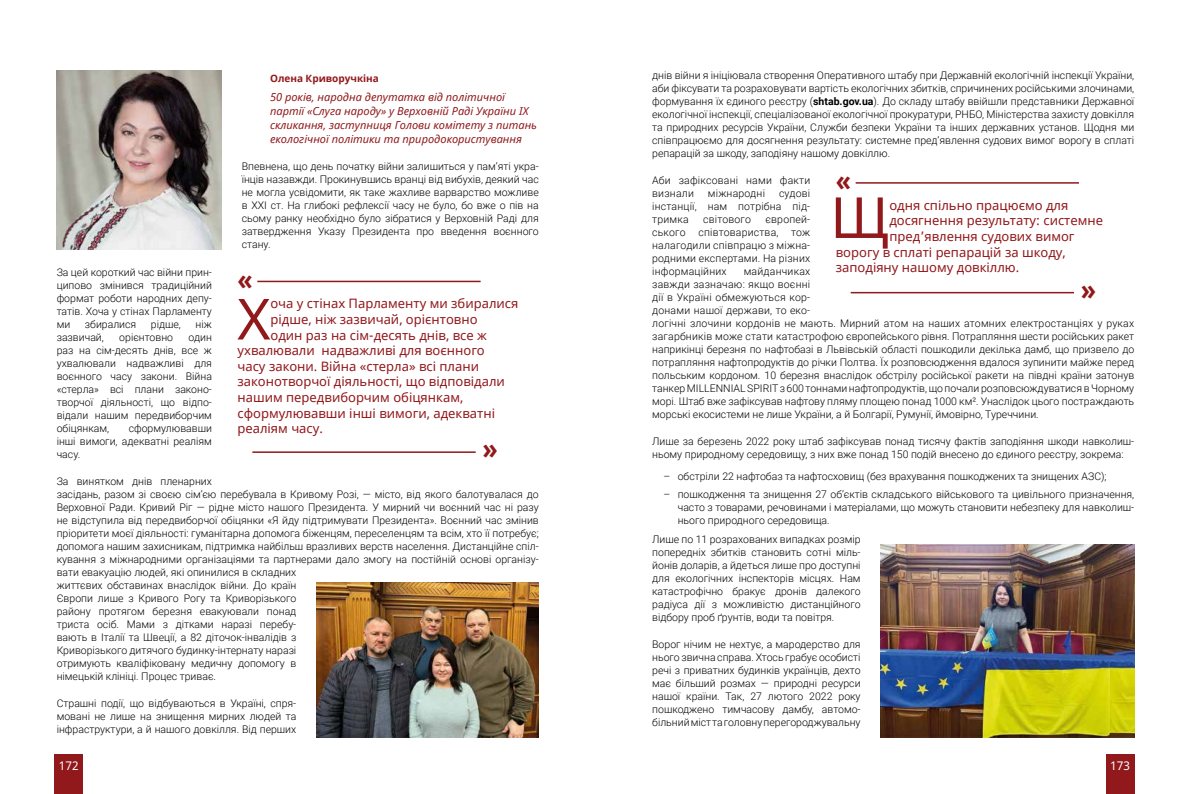
<style>
.page{position:relative;width:1191px;height:794px;background:#fff}
.page>*{position:absolute;margin:0;border:0;box-sizing:border-box;transform-origin:0 0}
.t1{font:56.7px "Noto Sans";color:#91181b}
.t2{font:700 28px "Futuris C";color:#91181b}
.t3{font:13px "Noto Sans";color:#91181b}
.t4{font:12px "Noto Sans";color:#fff}
.t5{font:italic 11px/14px "Noto Sans";color:#91181b}
.t6{font:300 10.5px/13px "Roboto";color:#000;text-align:justify}
.t7{font:300 10.5px/13px "Roboto";letter-spacing:.02em;color:#000}
.t8{font:700 10px "Noto Sans";color:#91181b}
.s1{font-weight:700}
</style>
<div class="page">
<div style="left:55px;top:754px;width:28px;height:40px;background:#91181b"></div>
<div style="left:1106px;top:754px;width:28px;height:40px;background:#91181b"></div>
<img style="left:57px;top:71px;width:165px;height:178px">
<img style="left:316px;top:583px;width:223px;height:154px">
<hr style="left:257px;top:281px;width:223px;height:1px;background:#91181b">
<hr style="left:252px;top:451px;width:224px;height:2px;background:#91181b">
<hr style="left:855px;top:182px;width:224px;height:2px;background:#91181b">
<hr style="left:850px;top:292px;width:224px;height:1px;background:#91181b">
<img style="left:880px;top:544px;width:254px;height:193px">
<p class="t8" style="left:270px;top:71px;width:110px">Олена Криворучкіна</p>
<p class="t5" style="left:270px;top:90px;width:268px">50 років, народна депутатка від політичної партії «Слуга народу» у Верховній Раді України ІХ скликання, заступниця Голови комітету з питань екологічної політики та природокористування</p>
<p class="t6" style="left:242px;top:160px;width:298px">Впевнена, що день початку війни залишиться у пам’яті укра&shy;їнців назавжди. Прокинувшись вранці від вибухів, деякий час не могла усвідомити, як таке жахливе варварство можливе в ХХІ ст. На глибокі рефлексії часу не було, бо вже о пів на сьому ранку необхідно було зібратися у Верховній Раді для затвердження Указу Президента про введення воєнного стану.</p>
<p class="t6" style="left:57px;top:265px;width:157px">За цей короткий час війни прин&shy;ципово змінився традиційний формат роботи народних депу&shy;татів. Хоча у стінах Парламенту ми</p>
<h2 class="t2" style="left:237px;top:263px;width:17px">«</h2>
<h1 class="t1" style="left:237px;top:280px;width:35px">Х</h1>
<p class="t3" style="left:270px;top:295px;width:249px">оча у стінах Парламенту ми збиралися</p>
<p class="t3" style="left:270px;top:310px;width:208px">рідше, ніж зазвичай, орієнтовно</p>
<p class="t3" style="left:270px;top:326px;width:218px">один раз на сім-десять днів, все ж</p>
<p class="t3" style="left:237px;top:341px;width:249px">ухвалювали надважливі для воєнного</p>
<p class="t3" style="left:237px;top:357px;width:243px">часу закони. Війна «стерла» всі плани</p>
<p class="t3" style="left:237px;top:373px;width:269px">законотворчої діяльності, що відповідали</p>
<p class="t3" style="left:237px;top:388px;width:227px">нашим передвиборчим обіцянкам,</p>
<p class="t3" style="left:237px;top:404px;width:259px">сформулювавши інші вимоги, адекватні</p>
<p class="t3" style="left:237px;top:419px;width:87px">реаліям часу.</p>
<p class="t6" style="left:85px;top:317px;width:53px">збиралися</p>
<p class="t6" style="left:151px;top:317px;width:31px">рідше,</p>
<p class="t6" style="left:196px;top:317px;width:18px">ніж</p>
<p class="t6" style="left:57px;top:330px;width:49px">зазвичай,</p>
<p class="t6" style="left:119px;top:330px;width:55px">орієнтовно</p>
<p class="t6" style="left:57px;top:330px;width:157px;text-indent:132px">один раз на сім-десять днів, все ж ухвалювали надважливі для воєнного часу закони. Війна «стерла» всі плани законо&shy;творчої діяльності, що відпо&shy;відали нашим передвиборчим обіцянкам,</p>
<p class="t6" style="left:57px;top:421px;width:157px;text-indent:72px">сформулювавши інші вимоги, адекватні реаліям часу.</p>
<p class="t6" style="left:57px;top:474px;width:483px;text-align:left">За винятком днів пленарних<br>засідань, разом зі своєю сім’єю перебувала в Кривому Розі, — місто, від якого балотувалася до Верховної Ради. Кривий Ріг — рідне місто нашого Президента. У мирний чи воєнний час ні разу не відступила від передвиборчої обіцянки «Я йду підтримувати Президента». Воєнний час змінив пріоритети моєї діяльності: гуманітарна допомога біженцям, переселенцям та всім, хто її потребує; допомога нашим захисникам, підтримка найбільш вразливих верств населення. Дистанційне спіл&shy;кування з міжнародними організаціями та партнерами дало змогу на постійній основі організу&shy;вати евакуацію людей, які опинилися в складних<br>життєвих обставинах внаслідок війни. До країн<br>Європи лише з Кривого Рогу та Криворізького<br>району протягом березня евакуювали понад<br>триста осіб. Мами з дітками наразі перебу-<br>вають в Італії та Швеції, а 82 діточок-інвалідів з<br>Криворізького дитячого будинку-інтернату наразі<br>отримують кваліфіковану медичну допомогу в<br>німецькій клініці. Процес триває.</p>
<p class="t6" style="left:57px;top:696px;width:241px">Страшні події, що відбуваються в Україні, спря&shy;мовані не лише на знищення мирних людей та інфраструктури, а й нашого довкілля. Від перших</p>
<h2 class="t2" style="left:497px;top:469px;width:17px;rotate:-180deg">«</h2>
<p class="t6" style="left:652px;top:68px;width:483px">днів війни я ініціювала створення Оперативного штабу при Державній екологічній інспекції України, аби фіксувати та розраховувати вартість екологічних збитків, спричинених російськими злочинами, формування їх єдиного реєстру (<span class="s1">shtab.gov.ua</span>). До складу штабу ввійшли представники Державної екологічної інспекції, спеціалізованої екологічної прокуратури, РНБО, Міністерства захисту довкілля та природних ресурсів України, Служби безпеки України та інших державних установ. Щодня ми співпрацюємо для досягнення результату: системне пред’явлення судових вимог ворогу в сплаті репарацій за шкоду, заподіяну нашому довкіллю.</p>
<p class="t7" style="left:652px;top:173px;width:160px">Аби зафіксовані нами факти визнали</p>
<h2 class="t2" style="left:836px;top:165px;width:17px">«</h2>
<p class="t6" style="left:652px;top:186px;width:160px;text-indent:127px">судові інстанції, нам потрібна під&shy;тримка</p>
<p class="t7" style="left:708px;top:186px;width:59px">міжнародні</p>
<h1 class="t1" style="left:830px;top:178px;width:61px">Щ</h1>
<p class="t3" style="left:889px;top:196px;width:181px">одня спільно працюємо для</p>
<p class="t7" style="left:703px;top:212px;width:49px">світового</p>
<p class="t6" style="left:652px;top:212px;width:160px;text-indent:113px">європей&shy;ського співтовариства, тож налагодили співпрацю з міжна&shy;родними експертами. На різних інформаційних</p>
<p class="t3" style="left:889px;top:212px;width:215px">досягнення результату: системне</p>
<p class="t3" style="left:889px;top:227px;width:187px">пред’явлення судових вимог</p>
<p class="t3" style="left:836px;top:243px;width:231px">ворогу в сплаті репарацій за шкоду,</p>
<p class="t3" style="left:836px;top:258px;width:185px">заподіяну нашому довкіллю.</p>
<p class="t6" style="left:652px;top:264px;width:483px;text-align:left;text-indent:92px">майданчиках<br>завжди зазначаю: якщо воєнні<br>дії в Україні обмежуються кор-<br>донами нашої держави, то еко-<br>логічні злочини кордонів не мають. Мирний атом на наших атомних електростанціях у руках загарбників може стати катастрофою європейського рівня. Потрапляння шести російських ракет наприкінці березня по нафтобазі в Львівській області пошкодили декілька дамб, що призвело до потрапляння нафтопродуктів до річки Полтва. Їх розповсюдження вдалося зупинити майже перед польським кордоном. 10 березня внаслідок обстрілу російської ракети на півдні країни затонув танкер MILLENNIAL SPIRIT з 600 тоннами нафтопродуктів, що почали розповсюждуватися в Чорному морі. Штаб вже зафіксував нафтову пляму площею понад 1000 км². Унаслідок цього постраждають морські екосистеми не лише України, а й Болгарії, Румунії, ймовірно, Туреччини.</p>
<p class="t6" style="left:652px;top:434px;width:483px">Лише за березень 2022 року штаб зафіксував понад тисячу фактів заподіяння шкоди навколиш&shy;ньому природному середовищу, з них вже понад 150 подій внесено до єдиного реєстру, зокрема:</p>
<p class="t6" style="left:663px;top:469px;width:444px">– обстріли 22 нафтобаз та нафтосховищ (без врахування пошкоджених та знищених АЗС);</p>
<p class="t6" style="left:677px;top:488px;width:458px;text-indent:-14px">– пошкодження та знищення 27 об’єктів складського військового та цивільного призначення, часто з товарами, речовинами і матеріалами, що можуть становити небезпеку для навколиш&shy;нього природного середовища.</p>
<p class="t6" style="left:652px;top:532px;width:210px">Лише по 11 розрахованих випадках розмір попередніх збитків становить сотні міль&shy;йонів доларів, а йдеться лише про доступні для екологічних інспекторів місцях. Нам катастрофічно бракує дронів далекого радіуса дії з можливістю дистанційного відбору проб ґрунтів, води та повітря.</p>
<p class="t6" style="left:652px;top:637px;width:210px">Ворог нічим не нехтує, а мародерство для нього звична справа. Хтось грабує особисті речі з приватних будинків українців, дехто має більший розмах — природні ресурси нашої країни. Так, 27 лютого 2022 року пошкоджено тимчасову дамбу, автомо&shy;більний міст та головну перегороджувальну</p>
<h2 class="t2" style="left:1096px;top:310px;width:17px;rotate:-180deg">«</h2>
<p class="t4" style="left:59px;top:757px;width:21px">172</p>
<p class="t4" style="left:1110px;top:757px;width:21px">173</p>
</div>
